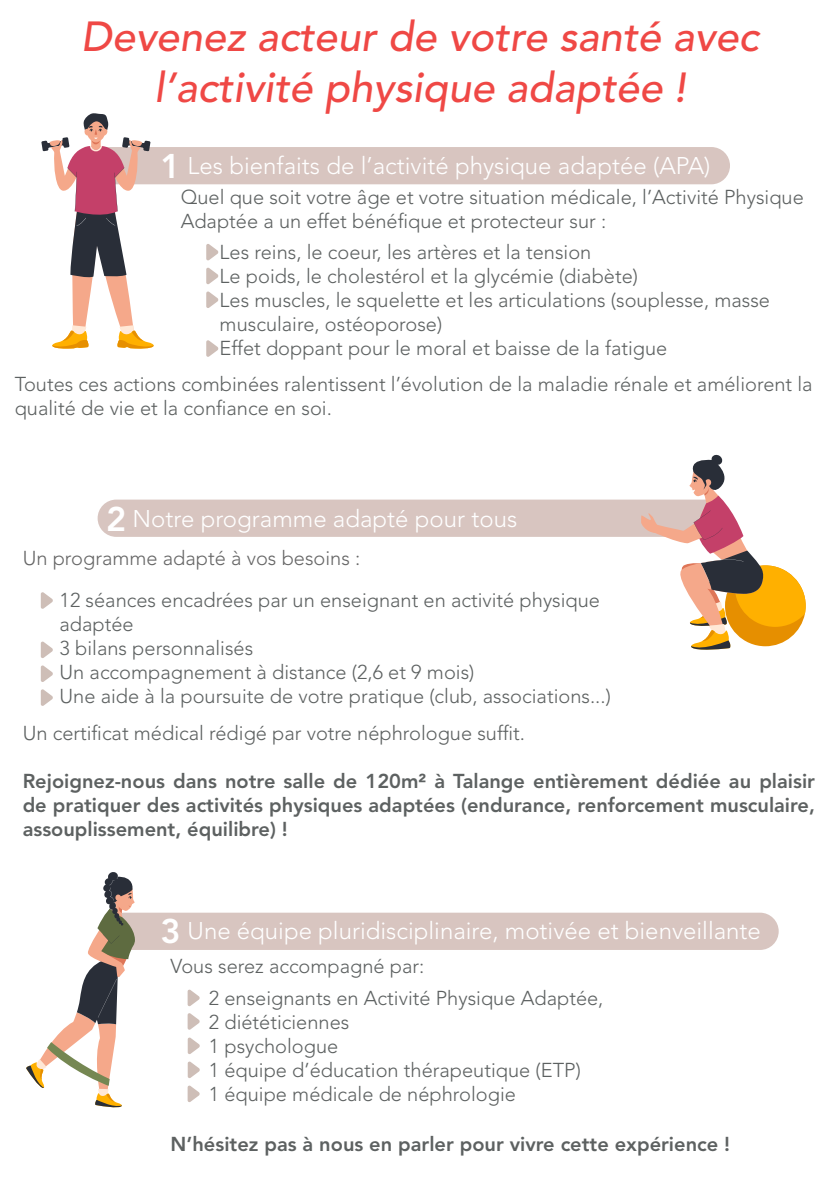
<style>
.page{position:relative;width:840px;height:1191px;background:#fff}
.page>*{position:absolute;margin:0;border:0;box-sizing:border-box;transform-origin:0 0}
.t1{font:italic 500 41.8px/50px "Avenir LT Std";color:#ef4845;text-align:center}
.t2{font:800 34px "Avenir LT Pro";color:#fff}
.t3{font:300 24px "Avenir LT Std";color:#fff}
.t4{font:300 20px/24px "Avenir LT Std";color:#5d6161}
.t5{font:800 20px/24px "Avenir LT Pro";color:#5d6161;text-align:justify}
.t6{font:300 20px "Avenir LT Std";color:#666}
</style>
<div class="page">
<div style="left:84px;top:147px;width:645px;height:37px;background:#d8c5c0;border-radius:19px"></div>
<div style="left:98px;top:499px;width:631px;height:38px;background:#d8c5c0;border-radius:19px"></div>
<div style="left:106px;top:912px;width:672px;height:38px;background:#d8c5c0;border-radius:19px"></div>
<svg style="left:206px;top:244px;width:12px;height:17px"></svg>
<svg style="left:206px;top:291px;width:12px;height:17px"></svg>
<svg style="left:206px;top:267px;width:12px;height:18px"></svg>
<svg style="left:206px;top:340px;width:12px;height:17px"></svg>
<svg style="left:41px;top:592px;width:12px;height:17px"></svg>
<svg style="left:41px;top:641px;width:12px;height:17px"></svg>
<svg style="left:187px;top:989px;width:13px;height:17px"></svg>
<svg style="left:187px;top:1013px;width:13px;height:17px"></svg>
<svg style="left:188px;top:1037px;width:12px;height:17px"></svg>
<svg style="left:188px;top:1061px;width:12px;height:17px"></svg>
<svg style="left:187px;top:1085px;width:13px;height:17px"></svg>
<svg style="left:41px;top:665px;width:12px;height:17px"></svg>
<svg style="left:41px;top:689px;width:12px;height:17px"></svg>
<svg style="left:41px;top:113px;width:113px;height:236px"></svg>
<svg style="left:640px;top:454px;width:165px;height:196px"></svg>
<svg style="left:26px;top:872px;width:109px;height:236px"></svg>
<p class="t1" style="left:81px;top:13px;width:678px">Devenez acteur de votre santé avec l’activité physique adaptée !</p>
<p class="t2" style="left:160px;top:146px;width:22px">1</p>
<p class="t3" style="left:187px;top:152px;width:524px">Les bienfaits de l’activité physique adaptée (APA)</p>
<p class="t4" style="left:181px;top:185px;width:624px">Quel que soit votre âge et votre situation médicale, l’Activité Physique<br>Adaptée a un effet bénéfique et protecteur sur :</p>
<p class="t4" style="left:219px;top:240px;width:373px">Les reins, le coeur, les artères et la tension</p>
<p class="t4" style="left:219px;top:264px;width:419px">Le poids, le cholestérol et la glycémie (diabète)</p>
<p class="t4" style="left:219px;top:288px;width:551px">Les muscles, le squelette et les articulations (souplesse, masse musculaire, ostéoporose)</p>
<p class="t4" style="left:219px;top:336px;width:449px">Effet doppant pour le moral et baisse de la fatigue</p>
<p class="t4" style="left:15px;top:372px;width:799px">Toutes ces actions combinées ralentissent l’évolution de la maladie rénale et améliorent la qualité de vie et la confiance en soi.</p>
<p class="t2" style="left:106px;top:499px;width:22px">2</p>
<p class="t3" style="left:132px;top:505px;width:386px">Notre programme adapté pour tous</p>
<p class="t6" style="left:23px;top:546px;width:339px">Un programme adapté à vos besoins :</p>
<p class="t4" style="left:60px;top:588px;width:541px">12 séances encadrées par un enseignant en activité physique adaptée</p>
<p class="t4" style="left:60px;top:636px;width:195px">3 bilans personnalisés</p>
<p class="t4" style="left:60px;top:660px;width:416px">Un accompagnement à distance (2,6 et 9 mois)</p>
<p class="t4" style="left:60px;top:684px;width:552px">Une aide à la poursuite de votre pratique (club, associations...)</p>
<p class="t4" style="left:23px;top:721px;width:503px">Un certificat médical rédigé par votre néphrologue suffit.</p>
<p class="t5" style="left:23px;top:769px;width:793px">Rejoignez-nous dans notre salle de 120m² à Talange entièrement dédiée au plaisir de pratiquer des activités physiques adaptées (endurance, renforcement musculaire, assouplissement, équilibre) !</p>
<p class="t2" style="left:160px;top:910px;width:22px">3</p>
<p class="t3" style="left:187px;top:916px;width:574px">Une équipe pluridisciplinaire, motivée et bienveillante</p>
<p class="t4" style="left:170px;top:954px;width:255px">Vous serez accompagné par:</p>
<p class="t4" style="left:209px;top:986px;width:396px">2 enseignants en Activité Physique Adaptée,</p>
<p class="t4" style="left:209px;top:1010px;width:142px">2 diététiciennes</p>
<p class="t4" style="left:209px;top:1034px;width:131px">1 psychologue</p>
<p class="t4" style="left:209px;top:1058px;width:373px">1 équipe d’éducation thérapeutique (ETP)</p>
<p class="t4" style="left:209px;top:1082px;width:308px">1 équipe médicale de néphrologie</p>
<p class="t5" style="left:170px;top:1132px;width:560px">N’hésitez pas à nous en parler pour vivre cette expérience !</p>
</div>
